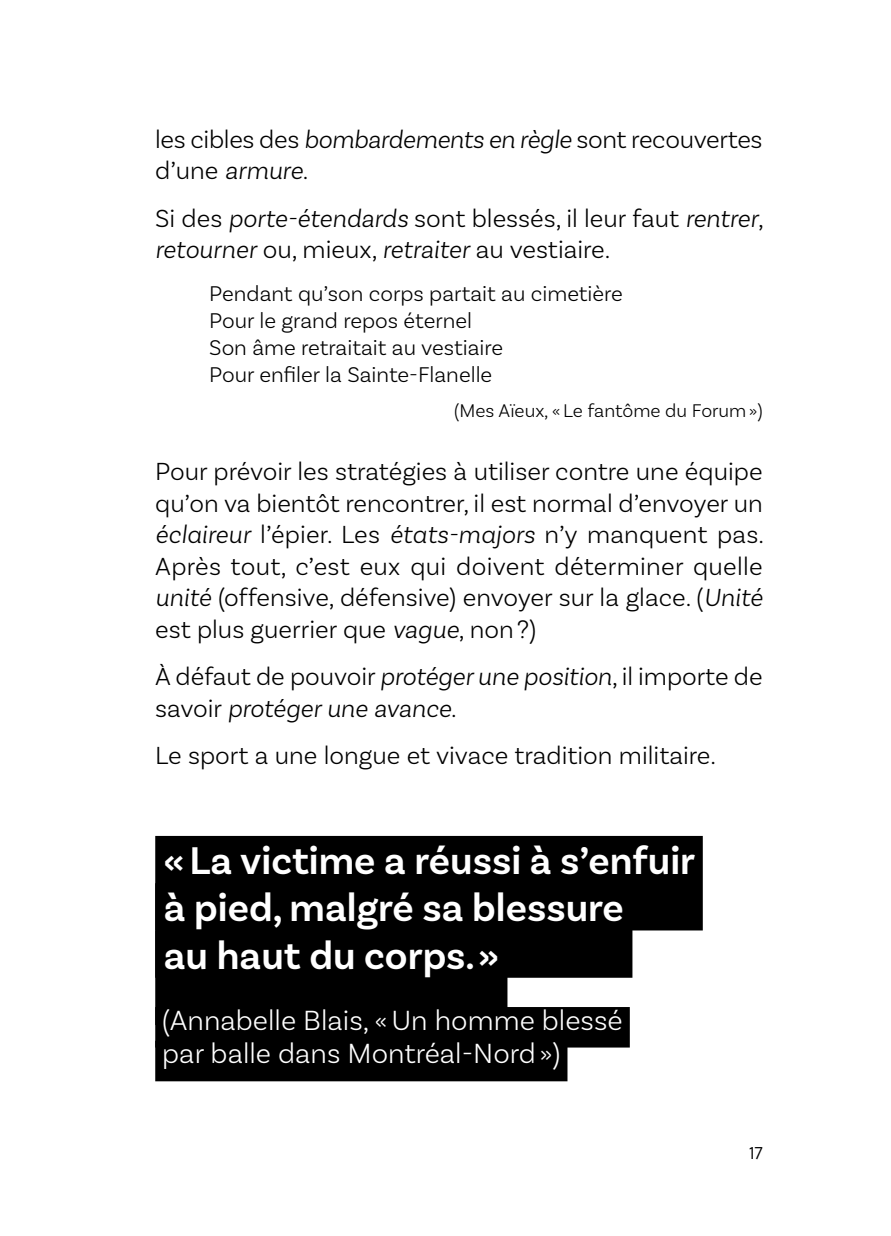
<style>
.page{position:relative;width:891px;height:1236px;background:#fff}
.page>*{position:absolute;margin:0;border:0;box-sizing:border-box;transform-origin:0 0}
.t1{font:600 40.5px/47.2px "Basic Sans";color:#fff}
.t2{font:300 29.25px/33.8px "Basic Sans";color:#fff}
.t3{font:300 26.1px/31.5px "Basic Sans";color:#000}
.t4{font:italic 300 26.1px/31.5px "Basic Sans";color:#000}
.t5{font:300 22.5px/27px "Basic Sans";color:#000}
.t6{font:300 19.35px "Basic Sans";color:#000}
.t7{font:18px "Soleil Lt";color:#000}
.s1{font-style:italic}
.s2{font-style:normal}
</style>
<div class="page">
<div style="left:155px;top:835px;width:548px;height:95px;background:#000"></div>
<div style="left:155px;top:883px;width:477px;height:94px;background:#000"></div>
<div style="left:155px;top:930px;width:352px;height:94px;background:#000"></div>
<div style="left:155px;top:1006px;width:475px;height:41px;background:#000"></div>
<div style="left:155px;top:1040px;width:412px;height:41px;background:#000"></div>
<p class="t3" style="left:155px;top:123px;width:609px">les cibles des <span class="s1">bombardements en règle</span> sont recouvertes d’une <span class="s1">armure</span>.</p>
<p class="t3" style="left:155px;top:202px;width:610px">Si des <span class="s1">porte-étendards</span> sont blessés, il leur faut <span class="s1">rentrer</span>, <span class="s1">retourner</span> ou, mieux, <span class="s1">retraiter</span> au vestiaire.</p>
<p class="t5" style="left:209px;top:280px;width:415px">Pendant qu’son corps partait au cimetière Pour le grand repos éternel<br>Son âme retraitait au vestiaire<br>Pour enfiler la Sainte-Flanelle</p>
<p class="t6" style="left:454px;top:399px;width:310px">(Mes Aïeux, «Le fantôme du Forum»)</p>
<p class="t3" style="left:155px;top:455px;width:610px;text-align:justify">Pour prévoir les stratégies à utiliser contre une équipe qu’on va bientôt rencontrer, il est normal d’envoyer un <span class="s1">éclaireur</span> l’épier. Les <span class="s1">états-majors</span> n’y manquent pas.<br>Après tout, c’est eux qui doivent déterminer quelle <span class="s1">unité</span> (offensive, défensive) envoyer sur la glace. (<span class="s1">Unité </span>est plus guerrier que <span class="s1">vague</span>, non?)</p>
<p class="t4" style="left:155px;top:660px;width:609px"><span class="s2">À défaut de pouvoir</span> protéger une position<span class="s2">, il importe de savoir</span> protéger une avance<span class="s2">.</span></p>
<p class="t3" style="left:155px;top:739px;width:562px">Le sport a une longue et vivace tradition militaire.</p>
<h1 class="t1" style="left:164px;top:837px;width:533px">«La victime a réussi à s’enfuir à pied, malgré sa blessure<br>au haut du corps.»</h1>
<p class="t2" style="left:162px;top:1002px;width:462px">(Annabelle Blais, «Un homme blessé par balle dans Montréal-Nord»)</p>
<p class="t7" style="left:749px;top:1139px;width:16px">17</p>
</div>
